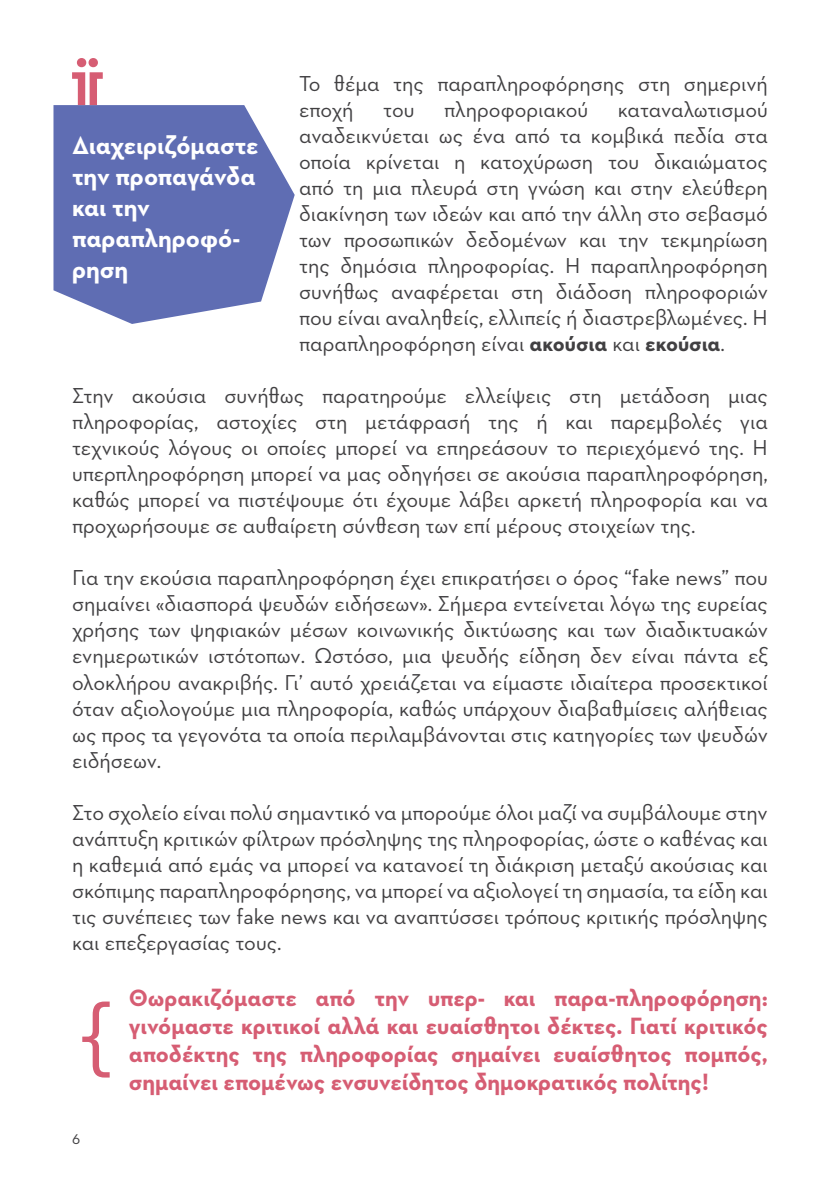
<style>
.page{position:relative;width:840px;height:1191px;background:#fff}
.page>*{position:absolute;margin:0;border:0;box-sizing:border-box;transform-origin:0 0}
.t1{font:700 26px/31.2px "Neutraface Two Text Greek";letter-spacing:-.01em;color:#fff}
.t2{font:700 24px/28px "Neutraface Two Text Greek";letter-spacing:-.005em;color:#d65d73;text-align:justify}
.t3{font:22px/26px "Neutraface Two Text Greek";color:#414042;text-align:justify}
.t4{font:16px "Neutraface Two Text Greek";color:#414042}
.s1{font-weight:700}
</style>
<div class="page">
<svg style="left:53px;top:105px;width:241px;height:219px;background:#7581bd"></svg>
<svg style="left:72px;top:58px;width:31px;height:47px"></svg>
<svg style="left:82px;top:1001px;width:28px;height:76px"></svg>
<p class="t3" style="left:299px;top:71px;width:470px">Το θέμα της παραπληροφόρησης στη σημερινή εποχή</p>
<p class="t3" style="left:299px;top:97px;width:470px;text-indent:318px">καταναλωτισμού αναδεικνύεται ως ένα από τα κομβικά πεδία στα οποία κρίνεται η κατοχύρωση του δικαιώματος από τη μια πλευρά στη γνώση και στην ελεύθερη διακίνηση των ιδεών και από την άλλη στο σεβασμό των προσωπικών δεδομένων και την τεκμηρίωση της δημόσια πληροφορίας. Η παραπληροφόρηση συνήθως αναφέρεται στη διάδοση πληροφοριών που είναι αναληθείς, ελλιπείς ή διαστρεβλωμένες. Η παραπληροφόρηση είναι <span class="s1">ακούσια</span> και <span class="s1">εκούσια</span>.</p>
<p class="t3" style="left:72px;top:383px;width:697px">Στην ακούσια συνήθως παρατηρούμε ελλείψεις στη μετάδοση μιας πληροφορίας, αστοχίες στη μετάφρασή της ή και παρεμβολές για τεχνικούς λόγους οι οποίες μπορεί να επηρεάσουν το περιεχόμενό της. Η υπερπληροφόρηση μπορεί να μας οδηγήσει σε ακούσια παραπληροφόρηση, καθώς μπορεί να πιστέψουμε ότι έχουμε λάβει αρκετή πληροφορία και να προχωρήσουμε σε αυθαίρετη σύνθεση των επί μέρους στοιχείων της.</p>
<p class="t3" style="left:72px;top:565px;width:697px">Για την εκούσια παραπληροφόρηση έχει επικρατήσει ο όρος “fake news” που σημαίνει «διασπορά ψευδών ειδήσεων». Σήμερα εντείνεται λόγω της ευρείας χρήσης των ψηφιακών μέσων κοινωνικής δικτύωσης και των διαδικτυακών ενημερωτικών ιστότοπων. Ωστόσο, μια ψευδής είδηση δεν είναι πάντα εξ ολοκλήρου ανακριβής. Γι’ αυτό χρειάζεται να είμαστε ιδιαίτερα προσεκτικοί όταν αξιολογούμε μια πληροφορία, καθώς υπάρχουν διαβαθμίσεις αλήθειας ως προς τα γεγονότα τα οποία περιλαμβάνονται στις κατηγορίες των ψευδών ειδήσεων.</p>
<p class="t3" style="left:72px;top:799px;width:697px">Στο σχολείο είναι πολύ σημαντικό να μπορούμε όλοι μαζί να συμβάλουμε στην ανάπτυξη κριτικών φίλτρων πρόσληψης της πληροφορίας, ώστε ο καθένας και η καθεμιά από εμάς να μπορεί να κατανοεί τη διάκριση μεταξύ ακούσιας και σκόπιμης παραπληροφόρησης, να μπορεί να αξιολογεί τη σημασία, τα είδη και τις συνέπειες των fake news και να αναπτύσσει τρόπους κριτικής πρόσληψης και επεξεργασίας τους.</p>
<p class="t2" style="left:129px;top:983px;width:640px">Θωρακιζόμαστε από την υπερ- και παρα-πληροφόρηση: γινόμαστε κριτικοί αλλά και ευαίσθητοι δέκτες. Γιατί κριτικός αποδέκτης της πληροφορίας σημαίνει ευαίσθητος πομπός, σημαίνει επομένως ενσυνείδητος δημοκρατικός πολίτης!</p>
<p class="t3" style="left:383px;top:97px;width:33px">του</p>
<p class="t3" style="left:444px;top:97px;width:146px">πληροφοριακού</p>
<p class="t1" style="left:72px;top:130px;width:188px">Διαχειριζόμαστε την προπαγάνδα και την παραπληροφό&shy;ρηση</p>
<p class="t4" style="left:72px;top:1129px;width:10px">6</p>
</div>
